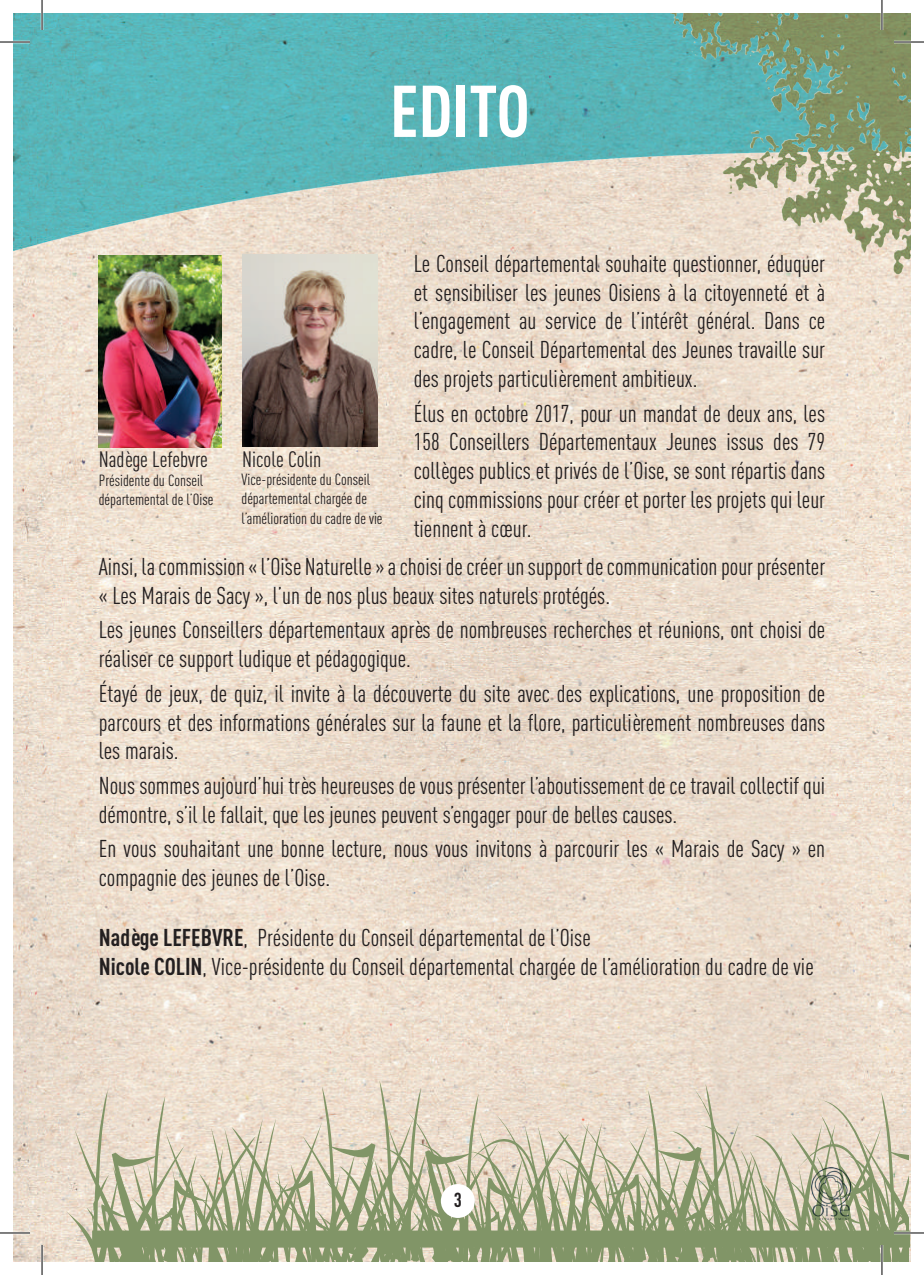
<style>
.page{position:relative;width:924px;height:1275px;background:#fff}
.page>*{position:absolute;margin:0;border:0;box-sizing:border-box;transform-origin:0 0}
.t1{font:700 72px "DIN Cond";color:#fff}
.t2{font:24px/28.8px "DIN Cond";color:#231f20}
.t3{font:22px "DIN Cond";color:#231f20}
.t4{font:700 20px "DIN Cond";color:#231f20}
.t5{font:16px/19.2px "DIN Cond";color:#231f20}
.s1{font-weight:700}
</style>
<div class="page">
<img style="left:14px;top:251px;width:895px;height:1010px">
<img style="left:14px;top:14px;width:656px;height:237px">
<img style="left:670px;top:14px;width:239px;height:292px">
<img style="left:242px;top:254px;width:136px;height:192px">
<img style="left:99px;top:255px;width:123px;height:192px">
<svg style="left:66px;top:1080px;width:8px;height:181px"></svg>
<svg style="left:74px;top:1064px;width:835px;height:197px;background:#cac6ad"></svg>
<div style="left:440px;top:1184px;width:34px;height:34px;background:#fff;border-radius:50%"></div>
<svg style="left:809px;top:1165px;width:43px;height:56px"></svg>
<img style="left:811px;top:1167px;width:39px;height:52px">
<hr style="left:0;top:41px;width:30px;height:2px;background:#fff">
<hr style="left:893px;top:41px;width:30px;height:2px;background:#fff">
<hr style="left:0;top:1231px;width:30px;height:3px;background:#fff">
<hr style="left:893px;top:1231px;width:30px;height:3px;background:#fff">
<hr style="left:41px;top:0;width:2px;height:30px;background:#fff">
<hr style="left:41px;top:1245px;width:2px;height:30px;background:#fff">
<hr style="left:880px;top:0;width:2px;height:30px;background:#fff">
<hr style="left:880px;top:1245px;width:2px;height:30px;background:#fff">
<hr style="left:0;top:42px;width:30px;height:1px;background:#000">
<hr style="left:893px;top:42px;width:30px;height:1px;background:#000">
<hr style="left:0;top:1232px;width:30px;height:1px;background:#000">
<hr style="left:893px;top:1232px;width:30px;height:1px;background:#000">
<hr style="left:42px;top:0;width:1px;height:30px;background:#000">
<hr style="left:42px;top:1245px;width:1px;height:30px;background:#000">
<hr style="left:881px;top:0;width:1px;height:30px;background:#000">
<hr style="left:881px;top:1245px;width:1px;height:30px;background:#000">
<h1 class="t1" style="left:390px;top:67px;width:141px">EDITO</h1>
<p class="t3" style="left:99px;top:447px;width:111px">Nadège Lefebvre</p>
<p class="t3" style="left:242px;top:447px;width:81px">Nicole Colin</p>
<p class="t5" style="left:99px;top:470px;width:116px">Présidente du Conseil départemental de l’Oise</p>
<p class="t5" style="left:241px;top:470px;width:142px">Vice-présidente du Conseil départemental chargée de l’amélioration du cadre de vie</p>
<p class="t2" style="left:413px;top:249px;width:413px;text-align:justify">Le Conseil départemental souhaite questionner, éduquer et sensibiliser les jeunes Oisiens à la citoyenneté et à l’engagement au service de l’intérêt général. Dans ce cadre, le Conseil Départemental des Jeunes travaille sur des projets particulièrement ambitieux.</p>
<p class="t2" style="left:413px;top:398px;width:413px;text-align:justify">Élus en octobre 2017, pour un mandat de deux ans, les 158 Conseillers Départementaux Jeunes issus des 79 collèges publics et privés de l’Oise, se sont répartis dans cinq commissions pour créer et porter les projets qui leur tiennent à cœur.</p>
<p class="t2" style="left:99px;top:552px;width:727px">Ainsi, la commission « l’Oise Naturelle » a choisi de créer un support de communication pour présenter « Les Marais de Sacy », l’un de nos plus beaux sites naturels protégés.</p>
<p class="t2" style="left:99px;top:615px;width:727px">Les jeunes Conseillers départementaux après de nombreuses recherches et réunions, ont choisi de réaliser ce support ludique et pédagogique.</p>
<p class="t2" style="left:99px;top:678px;width:727px;text-align:justify">Étayé de jeux, de quiz, il invite à la découverte du site avec des explications, une proposition de parcours et des informations générales sur la faune et la flore, particulièrement nombreuses dans les marais.</p>
<p class="t2" style="left:99px;top:770px;width:727px">Nous sommes aujourd’hui très heureuses de vous présenter l’aboutissement de ce travail collectif qui démontre, s’il le fallait, que les jeunes peuvent s’engager pour de belles causes.</p>
<p class="t2" style="left:99px;top:834px;width:727px">En vous souhaitant une bonne lecture, nous vous invitons à parcourir les « Marais de Sacy » en compagnie des jeunes de l’Oise.</p>
<p class="t2" style="left:99px;top:923px;width:716px"><span class="s1">Nadège LEFEBVRE</span>, Présidente du Conseil départemental de l’Oise<br><span class="s1">Nicole COLIN</span>, Vice-présidente du Conseil départemental chargée de l’amélioration du cadre de vie</p>
<p class="t4" style="left:453px;top:1188px;width:10px">3</p>
</div>
